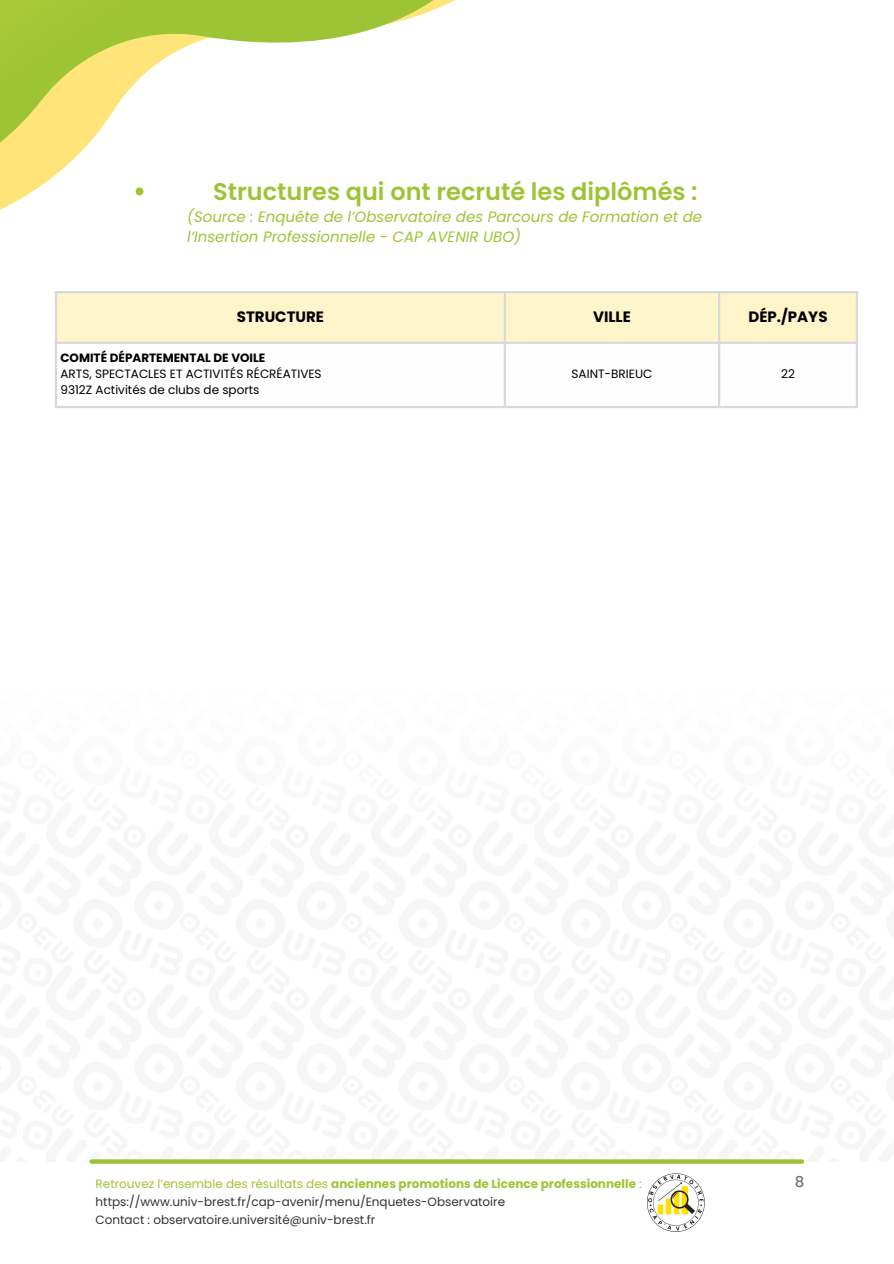
<style>
.page{position:relative;width:894px;height:1264px;background:#fff}
.page>*{position:absolute;margin:0;border:0;box-sizing:border-box;transform-origin:0 0}
.t1{font:600 24px "Poppins";color:#9dc435}
.t2{font:italic 15px/20.2px "Poppins";color:#9dc435}
.t3{font:700 15px "Poppins";color:#000}
.t4{font:500 15px "Poppins";color:#737373}
.t5{font:12px "Poppins";color:#323232}
.t6{font:12px "Poppins";color:#000}
.t7{font:700 12px "Poppins";color:#9dc435}
.t8{font:700 12px "Poppins";color:#000}
.s1{font-weight:400}
</style>
<div class="page">
<svg style="left:0;top:0;width:455px;height:344px"></svg>
<svg style="left:92px;top:1159px;width:709px;height:4px;background:#a4c844"></svg>
<svg style="left:135px;top:187px;width:8px;height:8px"></svg>
<div style="left:57px;top:293px;width:798px;height:49px;background:#fff5cb"></div>
<hr style="left:55px;top:293px;width:2px;height:113px;background:#d9d9d9">
<hr style="left:503px;top:293px;width:3px;height:113px;background:#d9d9d9">
<hr style="left:717px;top:293px;width:3px;height:113px;background:#d9d9d9">
<hr style="left:855px;top:293px;width:2px;height:113px;background:#d9d9d9">
<hr style="left:55px;top:291px;width:802px;height:2px;background:#d9d9d9">
<hr style="left:55px;top:342px;width:802px;height:2px;background:#d9d9d9">
<hr style="left:55px;top:406px;width:802px;height:2px;background:#d9d9d9">
<img style="left:646px;top:1173px;width:59px;height:59px">
<p class="t1" style="left:213px;top:175px;width:485px">Structures qui ont recruté les diplômés :</p>
<p class="t2" style="left:187px;top:207px;width:516px">(Source : Enquête de l’Observatoire des Parcours de Formation et de l’Insertion Professionnelle - CAP AVENIR UBO)</p>
<p class="t3" style="left:237px;top:306px;width:89px">STRUCTURE</p>
<h2 class="t3" style="left:593px;top:306px;width:39px">VILLE</h2>
<p class="t3" style="left:748px;top:306px;width:81px">DÉP./PAYS</p>
<p class="t8" style="left:60px;top:350px;width:206px">COMITÉ DÉPARTEMENTAL DE VOILE</p>
<p class="t6" style="left:60px;top:366px;width:262px">ARTS, SPECTACLES ET ACTIVITÉS RÉCRÉATIVES</p>
<p class="t6" style="left:60px;top:382px;width:200px">9312Z Activités de clubs de sports</p>
<p class="t6" style="left:571px;top:366px;width:82px">SAINT-BRIEUC</p>
<p class="t6" style="left:780px;top:366px;width:15px">22</p>
<p class="t7" style="left:96px;top:1174px;width:547px"><span class="s1">Retrouvez l’ensemble des résultats des</span> anciennes promotions de Licence professionnelle <span class="s1">:</span></p>
<p class="t4" style="left:794px;top:1171px;width:11px">8</p>
<p class="t5" style="left:96px;top:1192px;width:411px">https://www.univ-brest.fr/cap-avenir/menu/Enquetes-Observatoire</p>
<p class="t5" style="left:96px;top:1210px;width:281px">Contact : observatoire.université@univ-brest.fr</p>
</div>
